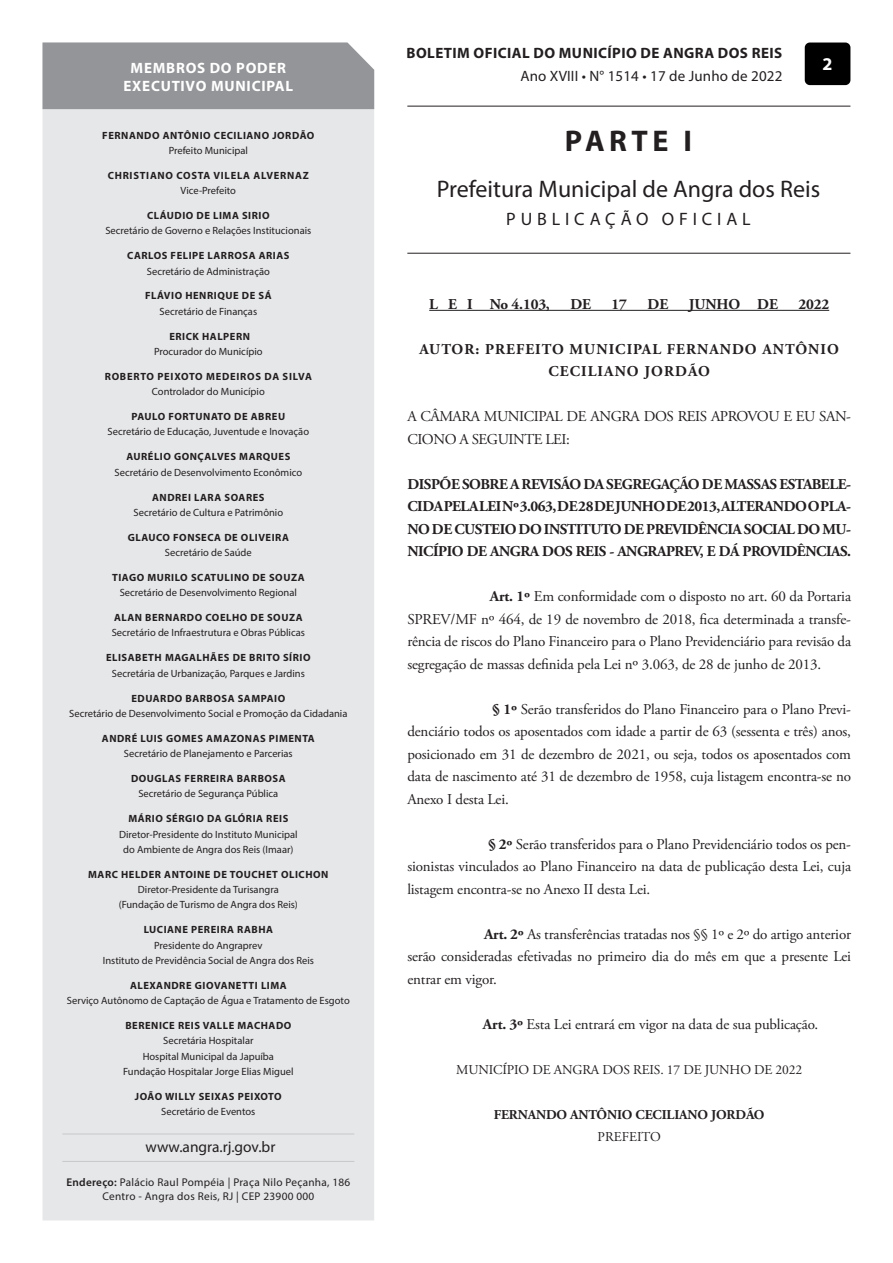
<style>
.page{position:relative;width:893px;height:1263px;background:#fff}
.page>*{position:absolute;margin:0;border:0;box-sizing:border-box;transform-origin:0 0}
.t1{font:700 30px "Myriad Pro";letter-spacing:.15em;color:#231f20}
.t2{font:24px "Myriad Pro";color:#231f20}
.t3{font:18px "Myriad Pro";letter-spacing:.27em;color:#231f20}
.t4{font:700 18px "Myriad Pro";color:#fff}
.t5{font:15.45px "Myriad Pro";color:#231f20}
.t6{font:15px/22.5px "Adobe Garamond Pro";letter-spacing:-.01em;color:#231f20;text-align:justify}
.t7{font:700 15px/22.5px "Adobe Garamond Pro";letter-spacing:-.01em;color:#231f20;text-align:justify}
.t8{font:15px/22.5px "Adobe Garamond Pro";letter-spacing:-.03em;color:#231f20}
.t9{font:700 15px/22.5px "Adobe Garamond Pro";letter-spacing:.07em;color:#231f20;text-align:center}
.t10{font:700 15px "Myriad Pro";letter-spacing:.03em;color:#231f20}
.t11{font:700 15px "Myriad Pro";letter-spacing:.05em;color:#fff}
.t12{font:15px "Myriad Pro";letter-spacing:.01em;color:#231f20}
.t13{font:13.5px "Adobe Garamond Pro";letter-spacing:-.01em;color:#231f20}
.t14{font:700 13.5px "Adobe Garamond Pro";letter-spacing:-.01em;color:#231f20}
.t15{font:11.25px/13.5px "Myriad Pro";letter-spacing:.025em;color:#231f20;text-align:center}
.t16{font:10.5px "Myriad Pro";color:#231f20}
.t17{font:700 10.5px "Myriad Pro";letter-spacing:.05em;color:#231f20}
.t18{font:700 10.5px "Myriad Pro";letter-spacing:.07em;color:#231f20}
.s1{font-weight:600}
.s2{font-weight:700}
</style>
<div class="page">
<div style="left:805px;top:43px;width:45px;height:42px;background:#000;border-radius:5px"></div>
<hr style="left:407px;top:106px;width:443px;height:1px;background:#231f20">
<hr style="left:407px;top:253px;width:443px;height:1px;background:#231f20">
<hr style="left:429px;top:310px;width:400px;height:1px;background:#231f20">
<div style="left:43px;top:109px;width:331px;height:1111px;background:#e6e7e9"></div>
<div style="left:43px;top:43px;width:331px;height:66px;background:#939598"></div>
<hr style="left:62px;top:1133px;width:292px;height:1px;background:#c7c8ca">
<hr style="left:62px;top:1161px;width:292px;height:1px;background:#c7c8ca">
<p class="t11" style="left:131px;top:58px;width:157px">MEMBROS DO PODER</p>
<p class="t11" style="left:124px;top:76px;width:171px">EXECUTIVO MUNICIPAL</p>
<p class="t17" style="left:102px;top:128px;width:214px">FERNANDO ANTÔNIO CECILIANO JORDÃO</p>
<p class="t16" style="left:169px;top:144px;width:81px">Prefeito Municipal</p>
<p class="t18" style="left:108px;top:168px;width:203px">CHRISTIANO COSTA VILELA ALVERNAZ</p>
<p class="t16" style="left:181px;top:184px;width:57px">Vice-Prefeito</p>
<p class="t17" style="left:147px;top:209px;width:124px">CLÁUDIO DE LIMA SIRIO</p>
<p class="t16" style="left:105px;top:224px;width:207px">Secretário de Governo e Relações Institucionais</p>
<p class="t17" style="left:127px;top:249px;width:164px">CARLOS FELIPE LARROSA ARIAS</p>
<p class="t16" style="left:147px;top:265px;width:124px">Secretário de Administração</p>
<p class="t17" style="left:145px;top:289px;width:128px">FLÁVIO HENRIQUE DE SÁ</p>
<p class="t16" style="left:160px;top:305px;width:99px">Secretário de Finanças</p>
<p class="t17" style="left:169px;top:329px;width:82px">ERICK HALPERN</p>
<p class="t16" style="left:154px;top:345px;width:110px">Procurador do Município</p>
<p class="t18" style="left:105px;top:369px;width:209px">ROBERTO PEIXOTO MEDEIROS DA SILVA</p>
<p class="t16" style="left:152px;top:385px;width:114px">Controlador do Município</p>
<p class="t17" style="left:132px;top:410px;width:155px">PAULO FORTUNATO DE ABREU</p>
<p class="t16" style="left:108px;top:425px;width:203px">Secretário de Educação, Juventude e Inovação</p>
<p class="t17" style="left:126px;top:450px;width:165px">AURÉLIO GONÇALVES MARQUES</p>
<p class="t16" style="left:114px;top:466px;width:189px">Secretário de Desenvolvimento Econômico</p>
<p class="t17" style="left:152px;top:490px;width:114px">ANDREI LARA SOARES</p>
<p class="t16" style="left:134px;top:506px;width:151px">Secretário de Cultura e Patrimônio</p>
<p class="t17" style="left:128px;top:530px;width:163px">GLAUCO FONSECA DE OLIVEIRA</p>
<p class="t16" style="left:165px;top:546px;width:88px">Secretário de Saúde</p>
<p class="t17" style="left:112px;top:571px;width:194px">TIAGO MURILO SCATULINO DE SOUZA</p>
<p class="t16" style="left:120px;top:586px;width:179px">Secretário de Desenvolvimento Regional</p>
<p class="t17" style="left:114px;top:611px;width:190px">ALAN BERNARDO COELHO DE SOUZA</p>
<p class="t16" style="left:112px;top:626px;width:195px">Secretário de Infraestrutura e Obras Públicas</p>
<p class="t17" style="left:106px;top:651px;width:206px">ELISABETH MAGALHÃES DE BRITO SÍRIO</p>
<p class="t16" style="left:112px;top:667px;width:194px">Secretária de Urbanização, Parques e Jardins</p>
<p class="t17" style="left:132px;top:691px;width:155px">EDUARDO BARBOSA SAMPAIO</p>
<p class="t16" style="left:69px;top:707px;width:280px">Secretário de Desenvolvimento Social e Promoção da Cidadania</p>
<p class="t17" style="left:102px;top:731px;width:214px">ANDRÉ LUIS GOMES AMAZONAS PIMENTA</p>
<p class="t16" style="left:124px;top:747px;width:170px">Secretário de Planejamento e Parcerias</p>
<p class="t17" style="left:131px;top:772px;width:156px">DOUGLAS FERREIRA BARBOSA</p>
<p class="t16" style="left:138px;top:787px;width:141px">Secretário de Segurança Pública</p>
<p class="t17" style="left:128px;top:812px;width:162px">MÁRIO SÉRGIO DA GLÓRIA REIS</p>
<p class="t16" style="left:119px;top:827px;width:180px">Diretor-Presidente do Instituto Municipal</p>
<p class="t16" style="left:123px;top:843px;width:172px">do Ambiente de Angra dos Reis (Imaar)</p>
<p class="t17" style="left:88px;top:867px;width:242px">MARC HELDER ANTOINE DE TOUCHET OLICHON</p>
<p class="t16" style="left:138px;top:883px;width:142px">Diretor-Presidente da Turisangra</p>
<p class="t16" style="left:119px;top:898px;width:181px">(Fundação de Turismo de Angra dos Reis)</p>
<p class="t17" style="left:144px;top:923px;width:131px">LUCIANE PEREIRA RABHA</p>
<p class="t16" style="left:154px;top:938px;width:110px">Presidente do Angraprev</p>
<p class="t16" style="left:103px;top:954px;width:213px">Instituto de Previdência Social de Angra dos Reis</p>
<p class="t17" style="left:130px;top:978px;width:158px">ALEXANDRE GIOVANETTI LIMA</p>
<p class="t16" style="left:67px;top:994px;width:284px">Serviço Autônomo de Captação de Água e Tratamento de Esgoto</p>
<p class="t17" style="left:125px;top:1018px;width:168px">BERENICE REIS VALLE MACHADO</p>
<p class="t16" style="left:163px;top:1034px;width:92px">Secretária Hospitalar</p>
<p class="t16" style="left:143px;top:1049px;width:133px">Hospital Municipal da Japuíba</p>
<p class="t16" style="left:123px;top:1065px;width:172px">Fundação Hospitalar Jorge Elias Miguel</p>
<p class="t17" style="left:135px;top:1089px;width:148px">JOÃO WILLY SEIXAS PEIXOTO</p>
<p class="t16" style="left:161px;top:1105px;width:96px">Secretário de Eventos</p>
<p class="t5" style="left:146px;top:1132px;width:131px">www.angra.rj.gov.br</p>
<p class="t5" style="left:146px;top:1138px;width:131px">www.angra.rj.gov.br</p>
<p class="t15" style="left:66px;top:1176px;width:285px"><span class="s1">Endereço:</span> Palácio Raul Pompéia | Praça Nilo Peçanha, 186<br>Centro - Angra dos Reis, RJ | CEP 23900 000</p>
<h3 class="t10" style="left:406px;top:43px;width:377px">BOLETIM OFICIAL DO MUNICÍPIO DE ANGRA DOS REIS</h3>
<h3 class="t12" style="left:520px;top:66px;width:264px">Ano XVIII • N° 1514 • 17 de Junho de 2022</h3>
<h3 class="t4" style="left:822px;top:52px;width:11px">2</h3>
<p class="t1" style="left:565px;top:122px;width:129px">PARTE I</p>
<p class="t2" style="left:437px;top:174px;width:385px">Prefeitura Municipal de Angra dos Reis</p>
<p class="t3" style="left:506px;top:208px;width:246px">PUBLICAÇÃO OFICIAL</p>
<p class="t7" style="left:429px;top:293px;width:122px">L E I No 4.103,</p>
<p class="t7" style="left:570px;top:293px;width:22px">DE</p>
<p class="t7" style="left:612px;top:293px;width:17px">17</p>
<p class="t7" style="left:648px;top:293px;width:22px">DE</p>
<p class="t7" style="left:689px;top:293px;width:91px">JUNHO DE</p>
<p class="t7" style="left:798px;top:293px;width:32px">2022</p>
<p class="t9" style="left:419px;top:338px;width:421px">AUTOR: PREFEITO MUNICIPAL FERNANDO ANTÔNIO<br>CECILIANO JORDÃO</p>
<p class="t8" style="left:407px;top:406px;width:445px">A CÂMARA MUNICIPAL DE ANGRA DOS REIS APROVOU E EU SAN-<br>CIONO A SEGUINTE LEI:</p>
<p class="t7" style="left:407px;top:473px;width:445px">DISPÕE SOBRE A REVISÃO DA SEGREGAÇÃO DE MASSAS ESTABELE-CIDA PELA LEI Nº 3.063, DE 28 DE JUNHO DE 2013, ALTERANDO O PLA-NO DE CUSTEIO DO INSTITUTO DE PREVIDÊNCIA SOCIAL DO MU-NICÍPIO DE ANGRA DOS REIS - ANGRAPREV, E DÁ PROVIDÊNCIAS.</p>
<p class="t6" style="left:407px;top:586px;width:445px;text-indent:82px"><span class="s2">Art. 1º</span> Em conformidade com o disposto no art. 60 da Portaria SPREV/MF nº 464, de 19 de novembro de 2018, fica determinada a transfe&shy;rência de riscos do Plano Financeiro para o Plano Previdenciário para revisão da segregação de massas definida pela Lei nº 3.063, de 28 de junho de 2013.</p>
<p class="t6" style="left:407px;top:698px;width:445px;text-indent:85px"><span class="s2">§ 1º</span> Serão transferidos do Plano Financeiro para o Plano Previ&shy;denciário todos os aposentados com idade a partir de 63 (sessenta e três) anos, posicionado em 31 de dezembro de 2021, ou seja, todos os aposentados com data de nascimento até 31 de dezembro de 1958, cuja listagem encontra-se no Anexo I desta Lei.</p>
<p class="t6" style="left:407px;top:833px;width:445px;text-indent:81px"><span class="s2">§ 2º</span> Serão transferidos para o Plano Previdenciário todos os pen&shy;sionistas vinculados ao Plano Financeiro na data de publicação desta Lei, cuja listagem encontra-se no Anexo II desta Lei.</p>
<p class="t6" style="left:407px;top:923px;width:445px;text-indent:77px"><span class="s2">Art. 2º</span> As transferências tratadas nos §§ 1º e 2º do artigo anterior serão consideradas efetivadas no primeiro dia do mês em que a presente Lei entrar em vigor.</p>
<p class="t6" style="left:483px;top:1013px;width:337px"><span class="s2">Art. 3º</span> Esta Lei entrará em vigor na data de sua publicação.</p>
<p class="t13" style="left:456px;top:1061px;width:347px">MUNICÍPIO DE ANGRA DOS REIS. 17 DE JUNHO DE 2022</p>
<p class="t14" style="left:494px;top:1107px;width:272px">FERNANDO ANTÔNIO CECILIANO JORDÃO</p>
<p class="t13" style="left:598px;top:1129px;width:65px">PREFEITO</p>
</div>
